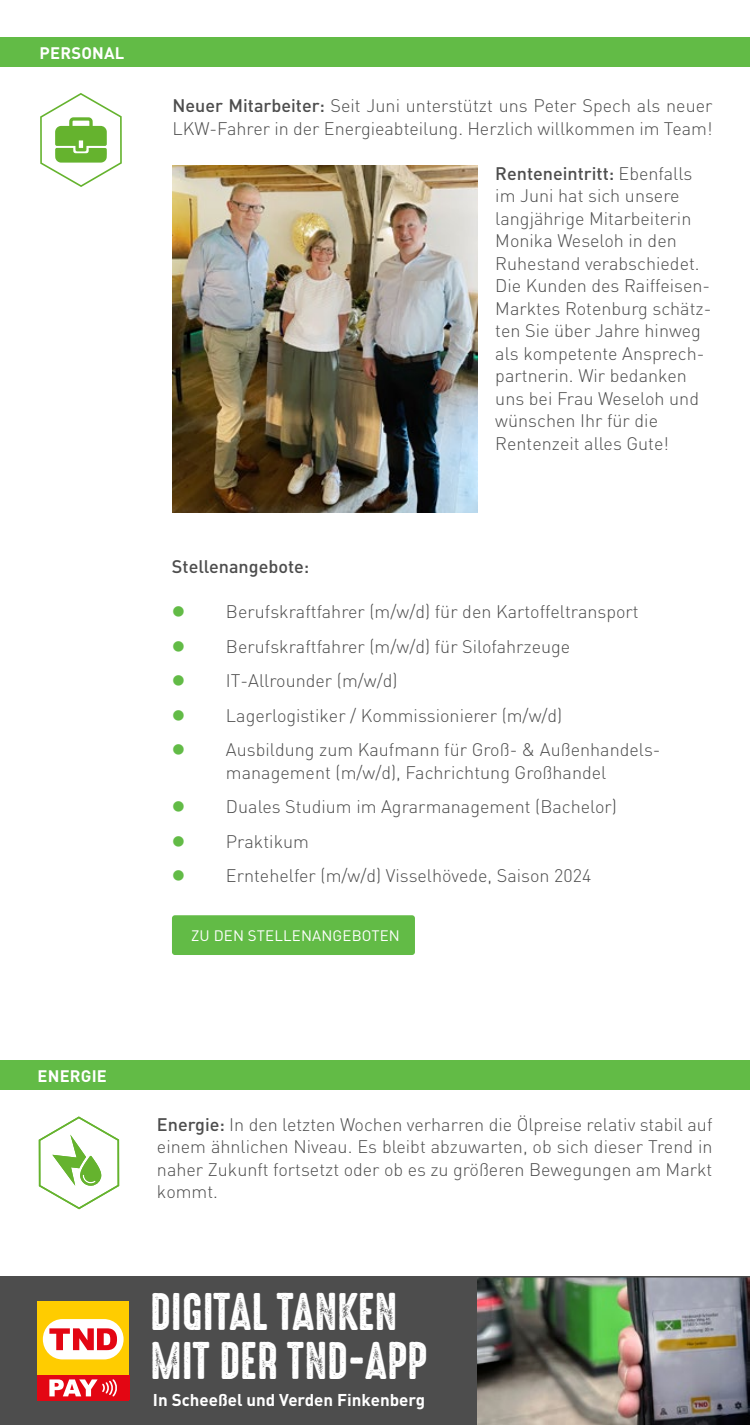
<style>
.page{position:relative;width:750px;height:1425px;background:#fff}
.page>*{position:absolute;margin:0;border:0;box-sizing:border-box;transform-origin:0 0}
.t1{font:47.55px/49.1px "High Voltage Rough";color:#fff}
.t2{font:300 18px/22.5px "DIN Pro";color:#4d4d4d}
.t3{font:500 18px "DIN Pro";color:#4d4d4d}
.t4{font:700 16.95px "DIN Pro";color:#fff}
.t5{font:700 16.5px "DIN Pro";letter-spacing:.015em;color:#fff}
.t6{font:15px "DIN Pro";letter-spacing:.01em;color:#fff}
.s1{font-weight:500}
.s2{color:#62bb46}
</style>
<div class="page">
<div style="left:172px;top:915px;width:243px;height:40px;background:#62bb46;border-radius:3px"></div>
<svg style="left:40px;top:93px;width:82px;height:94px"></svg>
<div style="left:0;top:38px;width:750px;height:30px;background:#62bb46"></div>
<img style="left:172px;top:166px;width:305px;height:346px">
<div style="left:0;top:1276px;width:750px;height:149px;background:#4d4d4d"></div>
<div style="left:38px;top:1302px;width:91px;height:74px;background:#fc0"></div>
<div style="left:43px;top:1319px;width:81px;height:40px;background:#fff;border-radius:20px"></div>
<svg style="left:49px;top:1328px;width:68px;height:22px"></svg>
<div style="left:38px;top:1376px;width:91px;height:24px;background:#e30613"></div>
<svg style="left:49px;top:1379px;width:68px;height:17px"></svg>
<img style="left:477px;top:1277px;width:273px;height:148px">
<svg style="left:39px;top:1117px;width:80px;height:92px"></svg>
<div style="left:0;top:1060px;width:750px;height:30px;background:#62bb46"></div>
<p class="t5" style="left:40px;top:42px;width:86px">PERSONAL</p>
<p class="t2" style="left:173px;top:94px;width:541px"><span class="s1">Neuer Mitarbeiter:</span> Seit Juni unterstützt uns Peter Spech als neuer<br>LKW-Fahrer in der Energieabteilung. Herzlich willkommen im Team!</p>
<p class="t2" style="left:495px;top:161px;width:218px"><span class="s1">Renteneintritt:</span> Ebenfalls im Juni hat sich unsere langjährige Mitarbeiterin<br>Monika Weseloh in den<br>Ruhestand verabschiedet.<br>Die Kunden des Raiffeisen-<br>Marktes Rotenburg schätz&shy;ten Sie über Jahre hinweg als kompetente Ansprech&shy;partnerin. Wir bedanken uns bei Frau Weseloh und wünschen Ihr für die<br>Rentenzeit alles Gute!</p>
<p class="t3" style="left:172px;top:554px;width:139px">Stellenangebote:</p>
<p class="t2" style="left:172px;top:600px;width:468px"><span class="s2">●</span> Berufskraftfahrer (m/w/d) für den Kartoffeltransport</p>
<p class="t2" style="left:172px;top:634px;width:400px"><span class="s2">●</span> Berufskraftfahrer (m/w/d) für Silofahrzeuge</p>
<p class="t2" style="left:172px;top:669px;width:227px"><span class="s2">●</span> IT-Allrounder (m/w/d)</p>
<p class="t2" style="left:172px;top:703px;width:392px"><span class="s2">●</span> Lagerlogistiker / Kommissionierer (m/w/d)</p>
<p class="t2" style="left:172px;top:738px;width:490px;text-align:center"><span class="s2">●</span> Ausbildung zum Kaufmann für Groß- &amp; Außenhandels&shy;management (m/w/d), Fachrichtung Großhandel</p>
<p class="t2" style="left:172px;top:795px;width:447px"><span class="s2">●</span> Duales Studium im Agrarmanagement (Bachelor)</p>
<p class="t2" style="left:172px;top:829px;width:139px"><span class="s2">●</span> Praktikum</p>
<p class="t2" style="left:172px;top:864px;width:421px"><span class="s2">●</span> Erntehelfer (m/w/d) Visselhövede, Saison 2024</p>
<p class="t6" style="left:191px;top:925px;width:210px">ZU DEN STELLENANGEBOTEN</p>
<p class="t5" style="left:38px;top:1065px;width:71px">ENERGIE</p>
<p class="t2" style="left:157px;top:1112px;width:557px;text-align:justify"><span class="s1">Energie:</span> In den letzten Wochen verharren die Ölpreise relativ stabil auf einem ähnlichen Niveau. Es bleibt abzuwarten, ob sich dieser Trend in naher Zukunft fortsetzt oder ob es zu größeren Bewegungen am Markt kommt.</p>
<h1 class="t1" style="left:150px;top:1289px;width:279px">DIGITAL TANKEN<br>MIT DER TND-APP</h1>
<p class="t4" style="left:153px;top:1389px;width:274px">In Scheeßel und Verden Finkenberg</p>
</div>
